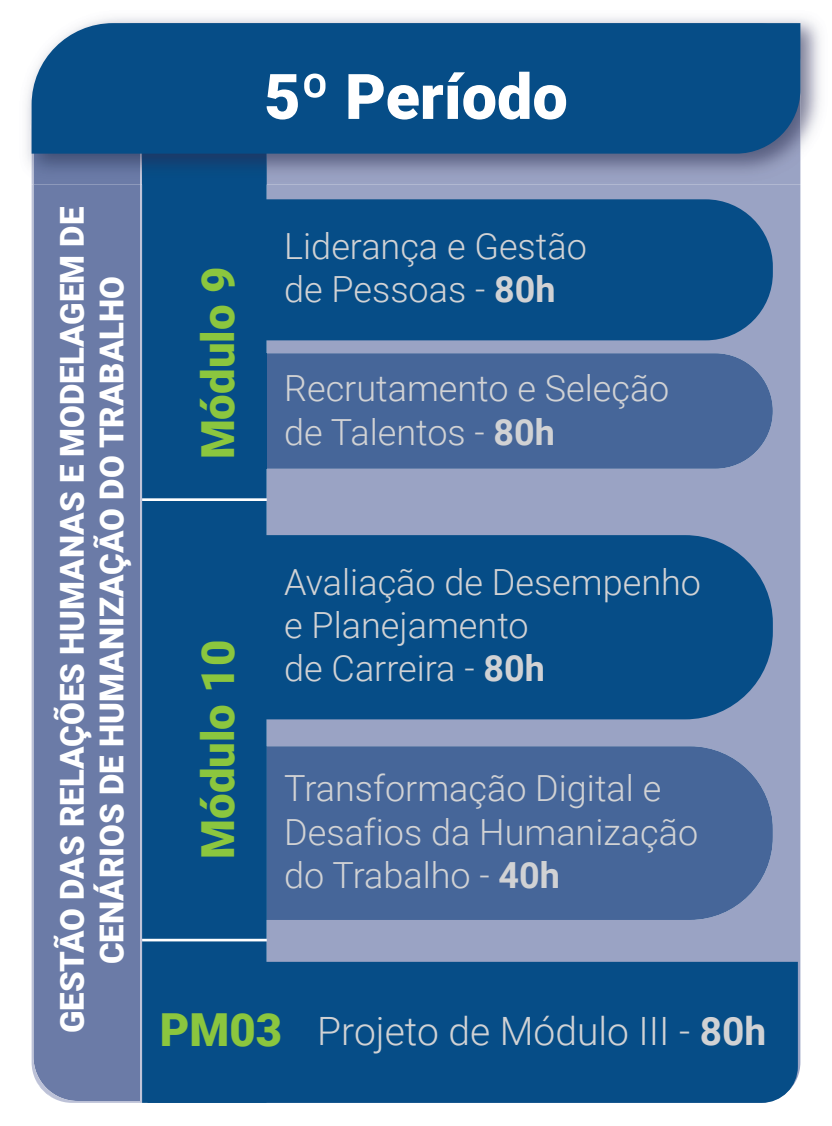
<style>
.page{position:relative;width:832px;height:1126px;background:#fff}
.page>*{position:absolute;margin:0;border:0;box-sizing:border-box;transform-origin:0 0}
.t1{font:900 63px "Roboto";color:#fff}
.t2{font:900 45.6px "Roboto";color:#8bc63e}
.t3{font:300 39px "Roboto";color:#d1d2d4}
.t4{font:300 36px/43.2px "Roboto";color:#d1d2d4}
.t5{font:900 33px/39.6px "Roboto";color:#fff;text-align:center}
.s1{font-weight:700}
.s2{font-weight:900;font-size:45.6px;color:#8bc63e}
</style>
<div class="page">
<div style="left:267px;top:185px;width:533px;height:891px;background:#9aa3c4"></div>
<div style="left:32px;top:185px;width:110px;height:917px;background:#6b7ba7"></div>
<div style="left:142px;top:185px;width:125px;height:917px;background:#064d87"></div>
<div style="left:147px;top:199px;width:626px;height:141px;background:#064d87;border-radius:67px"></div>
<img style="left:26px;top:17px;width:795px;height:168px">
<img style="left:267px;top:154px;width:533px;height:31px">
<img style="left:30px;top:121px;width:2px;height:64px">
<img style="left:32px;top:154px;width:110px;height:31px">
<img style="left:142px;top:154px;width:125px;height:31px">
<div style="left:32px;top:23px;width:768px;height:131px;background:#064d87"></div>
<div style="left:147px;top:535px;width:626px;height:184px;background:#064d87"></div>
<div style="left:267px;top:746px;width:506px;height:174px;background:#466699"></div>
<div style="left:147px;top:746px;width:120px;height:174px;background:#064d87"></div>
<div style="left:267px;top:353px;width:506px;height:116px;background:#466699"></div>
<div style="left:147px;top:353px;width:120px;height:116px;background:#064d87"></div>
<div style="left:147px;top:961px;width:651px;height:141px;background:#064d87"></div>
<hr style="left:142px;top:498px;width:125px;height:3px;background:#fff">
<hr style="left:142px;top:938px;width:125px;height:3px;background:#fff">
<h1 class="t1" style="left:264px;top:52px;width:305px">5º Período</h1>
<p class="t5" style="left:51px;top:1033px;width:828px;rotate:-90deg">GESTÃO DAS RELAÇÕES HUMANAS E MODELAGEM DE<br>CENÁRIOS DE HUMANIZAÇÃO DO TRABALHO</p>
<p class="t2" style="left:186px;top:459px;width:194px;rotate:-90deg">Módulo 9</p>
<p class="t2" style="left:186px;top:858px;width:220px;rotate:-90deg">Módulo 10</p>
<p class="t4" style="left:284px;top:223px;width:304px">Liderança e Gestão de Pessoas - <span class="s1">80h</span></p>
<p class="t4" style="left:284px;top:365px;width:387px">Recrutamento e Seleção de Talentos - <span class="s1">80h</span></p>
<p class="t4" style="left:284px;top:559px;width:418px">Avaliação de Desempenho e Planejamento<br>de Carreira - <span class="s1">80h</span></p>
<p class="t4" style="left:284px;top:765px;width:415px">Transformação Digital e<br>Desafios da Humanização do Trabalho - <span class="s1">40h</span></p>
<p class="t3" style="left:160px;top:1003px;width:608px"><span class="s2">PM03</span> Projeto de Módulo III - <span class="s1">80h</span></p>
</div>
